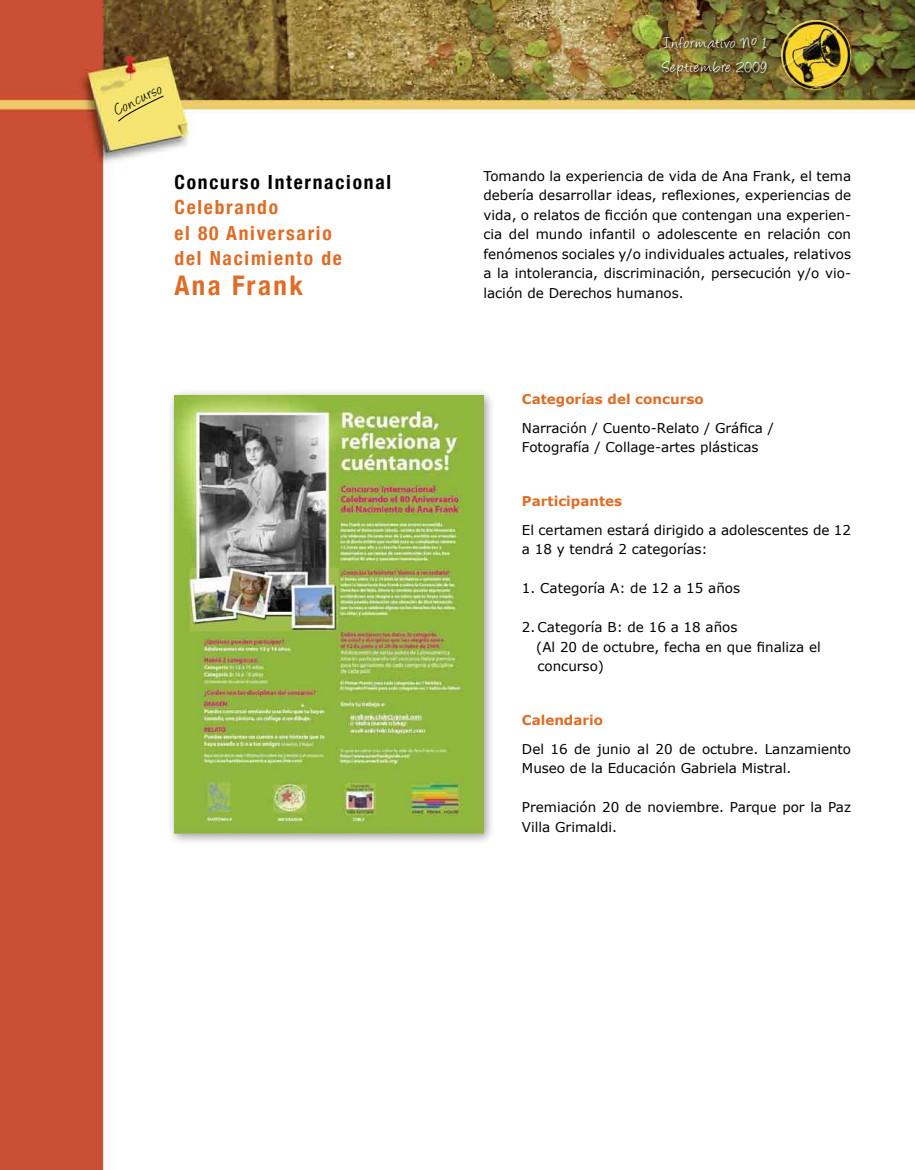
<style>
.page{position:relative;width:915px;height:1170px;background:#fff}
.page>*{position:absolute;margin:0;border:0;box-sizing:border-box;transform-origin:0 0}
.Títulos{font:700 condensed 27px "Helvetica Neue";letter-spacing:.09em;color:#de6d27}
.Títulos-2{font:700 condensed 19.5px "Helvetica Neue";letter-spacing:.09em;color:#de6d27}
.Títulos-3{font:700 condensed 19.5px "Helvetica Neue";letter-spacing:.09em;color:#000}
.t1{font:18px/24px "Angelina";letter-spacing:.055em;color:#fff}
.t2{font:18px "Angelina";color:#000}
.Texto{font:13.5px/19.5px "Verdana";color:#000}
.Texto-2{font:700 13.5px "Verdana";color:#de6d27}
</style>
<div class="page">
<img style="left:0;top:0;width:914px;height:1169px">
<img style="left:780px;top:20px;width:70px;height:70px;border-radius:50%">
<img style="left:659px;top:35px;width:111px;height:45px">
<div style="left:166px;top:386px;width:331px;height:461px;background:#000;opacity:.4"></div>
<img style="left:174px;top:395px;width:309px;height:438px">
<svg style="left:117px;top:95px;width:48px;height:27px"></svg>
<p class="t2" style="left:112px;top:104px;width:53px;rotate:-27deg">Concurso</p>
<p class="Títulos-3" style="left:174px;top:170px;width:218px">Concurso Internacional</p>
<p class="Títulos-2" style="left:174px;top:196px;width:105px">Celebrando</p>
<p class="Títulos-2" style="left:174px;top:221px;width:159px">el 80 Aniversario</p>
<p class="Títulos-2" style="left:174px;top:247px;width:169px">del Nacimiento de</p>
<p class="Títulos" style="left:174px;top:269px;width:130px">Ana Frank</p>
<h3 class="t1" style="left:662px;top:33px;width:106px">Informativo No 1<br>Septiembre 2009</h3>
<p class="Texto" style="left:483px;top:165px;width:369px;text-align:justify">Tomando la experiencia de vida de Ana Frank, el tema debería desarrollar ideas, reflexiones, experiencias de vida, o relatos de ficción que contengan una experien&shy;cia del mundo infantil o adolescente en relación con fenómenos sociales y/o individuales actuales, relativos a la intolerancia, discriminación, persecución y/o vio&shy;lación de Derechos humanos.</p>
<p class="Texto-2" style="left:521px;top:390px;width:183px">Categorías del concurso</p>
<p class="Texto" style="left:521px;top:417px;width:253px">Narración / Cuento-Relato / Gráfica /</p>
<p class="Texto" style="left:521px;top:437px;width:238px">Fotografía / Collage-artes plásticas</p>
<p class="Texto-2" style="left:521px;top:492px;width:102px">Participantes</p>
<p class="Texto" style="left:521px;top:519px;width:330px">El certamen estará dirigido a adolescentes de 12 a 18 y tendrá 2 categorías:</p>
<p class="Texto" style="left:521px;top:578px;width:220px">1. Categoría A: de 12 a 15 años</p>
<p class="Texto" style="left:521px;top:617px;width:217px">2.Categoría B: de 16 a 18 años</p>
<p class="Texto" style="left:536px;top:636px;width:286px">(Al 20 de octubre, fecha en que finaliza el concurso)</p>
<p class="Texto-2" style="left:521px;top:711px;width:83px">Calendario</p>
<p class="Texto" style="left:521px;top:738px;width:330px">Del 16 de junio al 20 de octubre. Lanzamiento<br>Museo de la Educación Gabriela Mistral.</p>
<p class="Texto" style="left:521px;top:797px;width:330px">Premiación 20 de noviembre. Parque por la Paz<br>Villa Grimaldi.</p>
</div>
